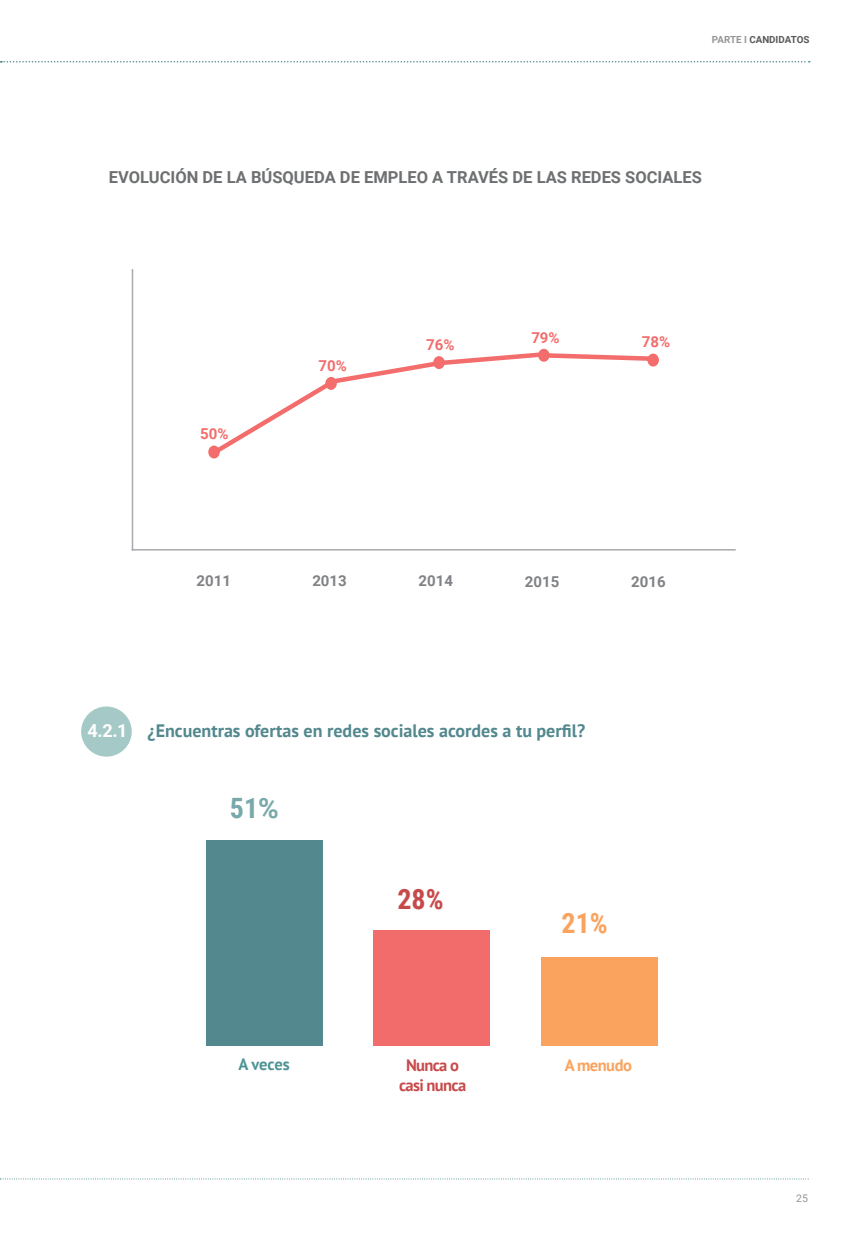
<style>
.page{position:relative;width:850px;height:1234px;background:#fff}
.page>*{position:absolute;margin:0;border:0;box-sizing:border-box;transform-origin:0 0}
.t1{font:700 28.05px "Roboto Condensed";color:#79a8ab}
.t2{font:700 28.05px "Roboto Condensed";color:#c74a4b}
.t3{font:700 28.05px "Roboto Condensed";color:#f9a35e}
.t4{font:700 18px "PT Sans";color:#52888e}
.t5{font:700 16.5px "Roboto";color:#6d6f71}
.t6{font:700 16.5px/19.8px "PT Sans";letter-spacing:-.04em;color:#c74a4b;text-align:center}
.t7{font:700 16.5px "PT Sans";letter-spacing:-.03em;color:#f9a35e}
.t8{font:700 16.5px "PT Sans";letter-spacing:-.005em;color:#4f9495}
.t9{font:700 15px "Roboto";color:#808285}
.t10{font:700 15px "Roboto";color:#f26d6c}
.t11{font:10.5px "Roboto";color:#949698}
.t12{font:700 9.75px "Roboto";color:#58595b}
.s1{color:#949698}
.s2{font-family:"Roboto";color:#fff}
.s3{font-family:"Roboto"}
</style>
<div class="page">
<svg style="left:0;top:61px;width:809px;height:1px"></svg>
<svg style="left:0;top:1178px;width:809px;height:1px"></svg>
<svg style="left:208px;top:445px;width:12px;height:13px"></svg>
<svg style="left:211px;top:349px;width:446px;height:108px"></svg>
<div style="left:647px;top:354px;width:11px;height:12px;background:#f26d6c;border-radius:50%"></div>
<div style="left:81px;top:706px;width:51px;height:50px;background:#a5c9c6;border-radius:50%"></div>
<div style="left:373px;top:930px;width:116px;height:115px;background:#f26c6b"></div>
<div style="left:206px;top:840px;width:116px;height:205px;background:#52888e"></div>
<div style="left:541px;top:957px;width:116px;height:88px;background:#f9a35e"></div>
<hr style="left:132px;top:269px;width:1px;height:281px;background:#a7a9ac">
<hr style="left:132px;top:549px;width:603px;height:1px;background:#a7a9ac">
<p class="t12" style="left:711px;top:33px;width:99px"><span class="s1">PARTE I</span> CANDIDATOS</p>
<p class="t5" style="left:109px;top:165px;width:594px">EVOLUCIÓN DE LA BÚSQU EDA DE EMPLEO A TRAVÉS DE LAS REDES SOCIALES</p>
<p class="t10" style="left:200px;top:423px;width:30px">50%</p>
<p class="t10" style="left:318px;top:355px;width:30px">70%</p>
<p class="t10" style="left:426px;top:334px;width:30px">76%</p>
<p class="t10" style="left:531px;top:327px;width:30px">79%</p>
<p class="t9" style="left:196px;top:570px;width:36px">2011</p>
<p class="t9" style="left:312px;top:570px;width:36px">2013</p>
<p class="t9" style="left:418px;top:570px;width:36px">2014</p>
<p class="t9" style="left:525px;top:571px;width:36px">2015</p>
<p class="t10" style="left:641px;top:331px;width:30px">78%</p>
<p class="t9" style="left:631px;top:571px;width:36px">2016</p>
<p class="t4" style="left:87px;top:719px;width:499px"><span class="s2">4.2.1</span> ¿Encuentras ofertas en redes sociales acordes a tu perfil?</p>
<h1 class="t1" style="left:230px;top:788px;width:50px">51<span class="s3">%</span></h1>
<h1 class="t2" style="left:397px;top:880px;width:48px">28%</h1>
<h1 class="t3" style="left:561px;top:903px;width:48px">21%</h1>
<p class="t8" style="left:238px;top:1053px;width:53px">A veces</p>
<p class="t6" style="left:399px;top:1055px;width:69px">Nunca o casi nunca</p>
<p class="t7" style="left:564px;top:1054px;width:69px">A menudo</p>
<p class="t11" style="left:796px;top:1191px;width:13px">25</p>
</div>
